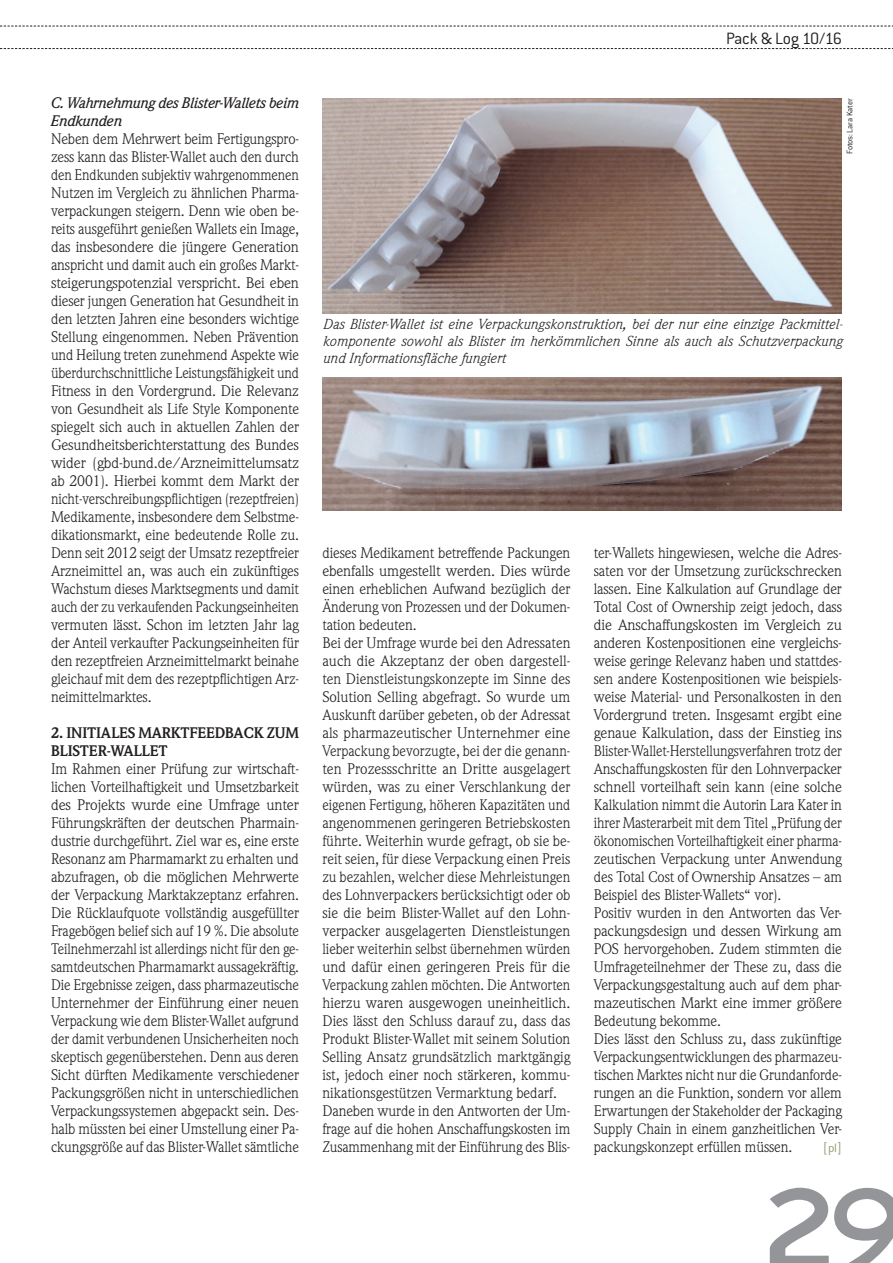
<style>
.page{position:relative;width:893px;height:1263px;background:#fff}
.page>*{position:absolute;margin:0;border:0;box-sizing:border-box;transform-origin:0 0}
.t1{font:700 108px "Aerohop";color:#939598}
.t2{font:300 18px "Conduit ITC Pro";letter-spacing:-.02em;color:#231f20}
.t3{font:15px/18px "Weidemann Std";letter-spacing:-.01em;color:#231f20;text-align:justify}
.t4{font:italic 500 15px/18px "Weidemann Std";letter-spacing:-.01em;color:#231f20}
.t5{font:700 15px/18px "Weidemann Std";letter-spacing:-.01em;color:#231f20}
.t6{font:italic 14.25px/17.1px "Weidemann Std";letter-spacing:.005em;color:#231f20;text-align:justify}
.t7{font:300 13.5px "Conduit ITC Pro";color:#919e6e}
.t8{font:300 9px "Conduit ITC Pro";letter-spacing:-.02em;color:#231f20}
</style>
<div class="page">
<img style="left:322px;top:99px;width:520px;height:214px">
<img style="left:322px;top:377px;width:520px;height:133px">
<svg style="left:0;top:48px;width:893px;height:1px"></svg>
<svg style="left:0;top:26px;width:893px;height:1px"></svg>
<p class="t4" style="left:51px;top:94px;width:249px">C. Wahrnehmung des Blister-Wallets beim<br>Endkunden</p>
<p class="t3" style="left:51px;top:130px;width:250px">Neben dem Mehrwert beim Fertigungspro&shy;zess kann das Blister-Wallet auch den durch den Endkunden subjektiv wahrgenommenen Nutzen im Vergleich zu ähnlichen Pharma&shy;verpackungen steigern. Denn wie oben be&shy;reits ausgeführt genießen Wallets ein Image, das insbesondere die jüngere Generation anspricht und damit auch ein großes Markt&shy;steigerungspotenzial verspricht. Bei eben dieser jungen Generation hat Gesundheit in den letzten Jahren eine besonders wichtige Stellung eingenommen. Neben Prävention und Heilung treten zunehmend Aspekte wie überdurchschnittliche Leistungsfähigkeit und Fitness in den Vordergrund. Die Relevanz von Gesundheit als Life Style Komponente spiegelt sich auch in aktuellen Zahlen der Gesundheitsberichterstattung des Bundes wider (gbd-bund.de/Arzneimittelumsatz ab 2001). Hierbei kommt dem Markt der nicht-verschreibungspflichtigen (rezeptfreien)<br>Medikamente, insbesondere dem Selbstme&shy;dikationsmarkt, eine bedeutende Rolle zu.<br>Denn seit 2012 seigt der Umsatz rezeptfreier Arzneimittel an, was auch ein zukünftiges Wachstum dieses Marktsegments und damit auch der zu verkaufenden Packungseinheiten vermuten lässt. Schon im letzten Jahr lag der Anteil verkaufter Packungseinheiten für den rezeptfreien Arzneimittelmarkt beinahe gleichauf mit dem des rezeptpflichtigen Arz&shy;neimittelmarktes.</p>
<p class="t5" style="left:51px;top:724px;width:249px">2. INITIALES MARKTFEEDBACK ZUM<br>BLISTER-WALLET</p>
<p class="t3" style="left:51px;top:760px;width:250px">Im Rahmen einer Prüfung zur wirtschaft&shy;lichen Vorteilhaftigkeit und Umsetzbarkeit des Projekts wurde eine Umfrage unter Führungskräften der deutschen Pharmain&shy;dustrie durchgeführt. Ziel war es, eine erste Resonanz am Pharmamarkt zu erhalten und abzufragen, ob die möglichen Mehrwerte der Verpackung Marktakzeptanz erfahren.<br>Die Rücklaufquote vollständig ausgefüllter Fragebögen belief sich auf 19 %. Die absolute Teilnehmerzahl ist allerdings nicht für den ge&shy;samtdeutschen Pharmamarkt aussagekräftig.<br>Die Ergebnisse zeigen, dass pharmazeutische Unternehmer der Einführung einer neuen Verpackung wie dem Blister-Wallet aufgrund der damit verbundenen Unsicherheiten noch skeptisch gegenüberstehen. Denn aus deren Sicht dürften Medikamente verschiedener Packungsgrößen nicht in unterschiedlichen Verpackungssystemen abgepackt sein. Des&shy;halb müssten bei einer Umstellung einer Pa&shy;ckungsgröße auf das Blister-Wallet sämtliche</p>
<p class="t2" style="left:726px;top:28px;width:117px">Pack &amp; Log 10/16</p>
<p class="t8" style="left:845px;top:154px;width:57px;rotate:-90deg">Fotos: Lara Kater</p>
<p class="t6" style="left:322px;top:315px;width:522px">Das Blister-Wallet ist eine Verpackungskonstruktion, bei der nur eine einzige Packmittel&shy;komponente sowohl als Blister im herkömmlichen Sinne als auch als Schutzverpackung und Informationsfläche fungiert</p>
<p class="t3" style="left:322px;top:544px;width:250px;text-align:left">dieses Medikament betreffende Packungen ebenfalls umgestellt werden. Dies würde einen erheblichen Aufwand bezüglich der Änderung von Prozessen und der Dokumen&shy;tation bedeuten.<br>Bei der Umfrage wurde bei den Adressaten auch die Akzeptanz der oben dargestell&shy;ten Dienstleistungskonzepte im Sinne des Solution Selling abgefragt. So wurde um Auskunft darüber gebeten, ob der Adressat als pharmazeutischer Unternehmer eine Verpackung bevorzugte, bei der die genann&shy;ten Prozessschritte an Dritte ausgelagert würden, was zu einer Verschlankung der eigenen Fertigung, höheren Kapazitäten und angenommenen geringeren Betriebskosten führte. Weiterhin wurde gefragt, ob sie be&shy;reit seien, für diese Verpackung einen Preis zu bezahlen, welcher diese Mehrleistungen des Lohnverpackers berücksichtigt oder ob sie die beim Blister-Wallet auf den Lohn&shy;verpacker ausgelagerten Dienstleistungen lieber weiterhin selbst übernehmen würden und dafür einen geringeren Preis für die Verpackung zahlen möchten. Die Antworten hierzu waren ausgewogen uneinheitlich.<br>Dies lässt den Schluss darauf zu, dass das Produkt Blister-Wallet mit seinem Solution Selling Ansatz grundsätzlich marktgängig ist, jedoch einer noch stärkeren, kommu&shy;nikationsgestützen Vermarktung bedarf.<br>Daneben wurde in den Antworten der Um&shy;frage auf die hohen Anschaffungskosten im Zusammenhang mit der Einführung des Blis-</p>
<p class="t3" style="left:594px;top:544px;width:250px;text-align:left">ter-Wallets hingewiesen, welche die Adres&shy;saten vor der Umsetzung zurückschrecken lassen. Eine Kalkulation auf Grundlage der Total Cost of Ownership zeigt jedoch, dass die Anschaffungskosten im Vergleich zu anderen Kostenpositionen eine vergleichs&shy;weise geringe Relevanz haben und stattdes&shy;sen andere Kostenpositionen wie beispiels&shy;weise Material- und Personalkosten in den Vordergrund treten. Insgesamt ergibt eine genaue Kalkulation, dass der Einstieg ins Blister-Wallet-Herstellungsverfahren trotz der Anschaffungskosten für den Lohnverpacker schnell vorteilhaft sein kann (eine solche Kalkulation nimmt die Autorin Lara Kater in ihrer Masterarbeit mit dem Titel „Prüfung der ökonomischen Vorteilhaftigkeit einer pharma&shy;zeutischen Verpackung unter Anwendung des Total Cost of Ownership Ansatzes – am Beispiel des Blister-Wallets“ vor).<br>Positiv wurden in den Antworten das Ver&shy;packungsdesign und dessen Wirkung am POS hervorgehoben. Zudem stimmten die Umfrageteilnehmer der These zu, dass die Verpackungsgestaltung auch auf dem phar&shy;mazeutischen Markt eine immer größere Bedeutung bekomme.<br>Dies lässt den Schluss zu, dass zukünftige Verpackungsentwicklungen des pharmazeu&shy;tischen Marktes nicht nur die Grundanforde&shy;rungen an die Funktion, sondern vor allem Erwartungen der Stakeholder der Packaging Supply Chain in einem ganzheitlichen Ver&shy;packungskonzept erfüllen müssen.</p>
<p class="t7" style="left:823px;top:1140px;width:21px">[pl]</p>
<h1 class="t1" style="left:766px;top:1160px;width:139px">29</h1>
</div>
